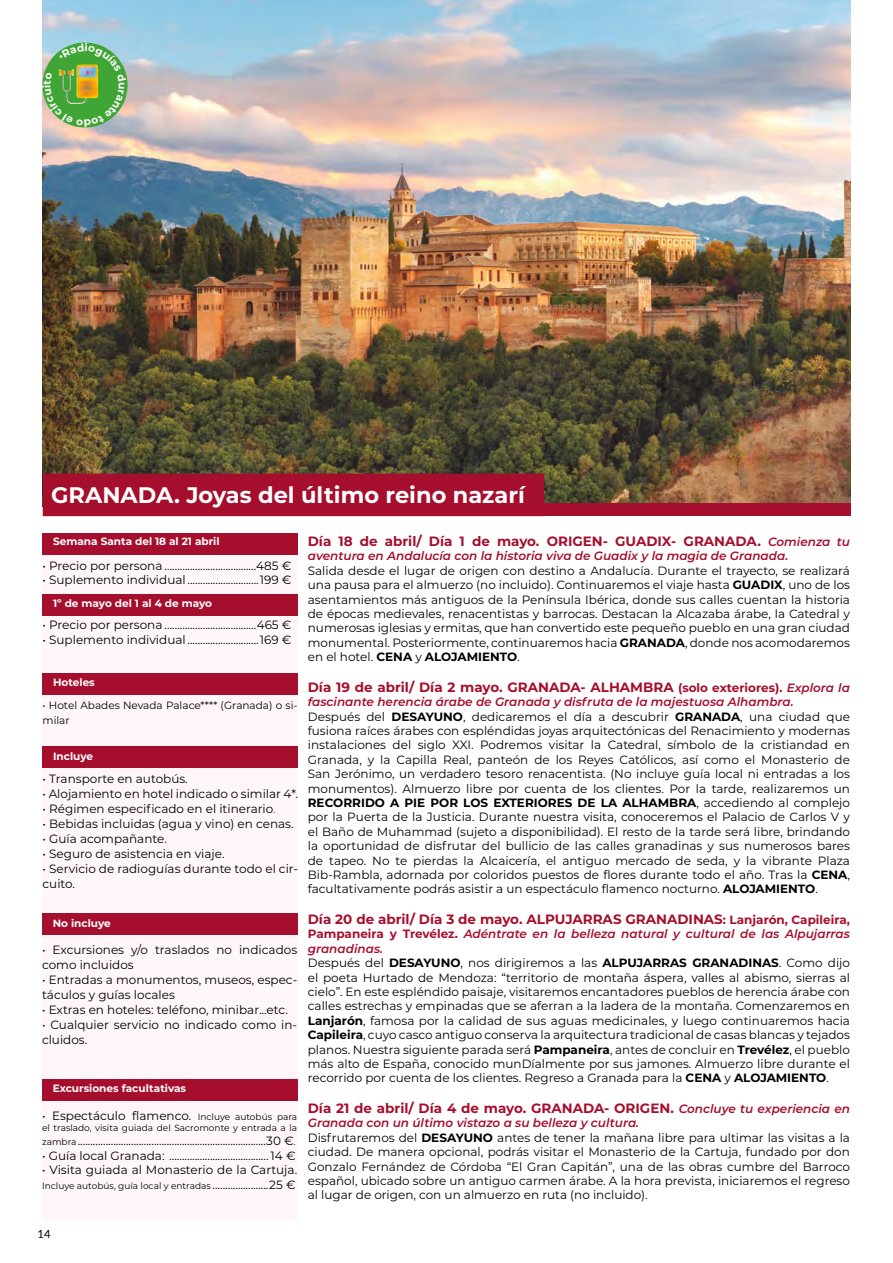
<style>
.page{position:relative;width:893px;height:1263px;background:#fff}
.page>*{position:absolute;margin:0;border:0;box-sizing:border-box;transform-origin:0 0}
.t1{font:700 22.5px "Montserrat";color:#fff}
.t2{font:700 13.5px "Montserrat";color:#a50f2d}
.t3{font:12px/14.4px "Montserrat";color:#000}
.t4{font:italic 600 12px "Montserrat";color:#a50f2d}
.t5{font:11.25px "Lato";color:#000}
.t6{font:700 10.5px "Montserrat";color:#fff}
.t7{font:10.5px/15px "Montserrat";color:#000}
.t8{font:9px "Montserrat";color:#000}
.s1{font-size:9px}
.s2{font-size:12px}
.s3{font-weight:600;font-style:italic;font-size:12px}
.s4{font-weight:700}
.s5{font-weight:600;font-style:italic;color:#a50f2d}
.s6{font-weight:700;color:#a50f2d}
</style>
<div class="page">
<div style="left:43px;top:534px;width:255px;height:687px;background:#fef6f8"></div>
<img style="left:43px;top:0;width:807px;height:503px">
<div style="left:43px;top:673px;width:255px;height:21px;background:#a50f2d"></div>
<div style="left:42px;top:914px;width:255px;height:21px;background:#a50f2d"></div>
<div style="left:43px;top:746px;width:255px;height:21px;background:#a50f2d"></div>
<div style="left:43px;top:533px;width:255px;height:21px;background:#a50f2d"></div>
<div style="left:42px;top:1079px;width:255px;height:22px;background:#a50f2d"></div>
<div style="left:43px;top:474px;width:501px;height:42px;background:#a50f2d"></div>
<div style="left:43px;top:594px;width:255px;height:21px;background:#a50f2d"></div>
<div style="left:539px;top:503px;width:311px;height:13px;background:#a50f2d"></div>
<img style="left:42px;top:43px;width:84px;height:84px">
<h1 class="t1" style="left:51px;top:479px;width:475px">GRANADA. Joyas del último reino nazarí</h1>
<p class="t6" style="left:53px;top:533px;width:168px">Semana Santa del 18 al 21 abril</p>
<p class="t3" style="left:43px;top:558px;width:251px">• Precio por persona ....................................485 €</p>
<p class="t3" style="left:43px;top:572px;width:250px">• Suplemento individual ............................199 €</p>
<p class="t6" style="left:53px;top:596px;width:160px">1º de mayo del 1 al 4 de mayo</p>
<p class="t3" style="left:43px;top:617px;width:250px">• Precio por persona ....................................465 €</p>
<p class="t3" style="left:43px;top:632px;width:250px">• Suplemento individual ............................169 €</p>
<p class="t6" style="left:53px;top:675px;width:43px">Hoteles</p>
<p class="t7" style="left:43px;top:697px;width:257px">• Hotel Abades Nevada Palace**** (Granada) o si&shy;milar</p>
<p class="t6" style="left:53px;top:748px;width:42px">Incluye</p>
<p class="t3" style="left:43px;top:771px;width:147px">• Transporte en autobús.</p>
<p class="t3" style="left:43px;top:786px;width:257px">• Alojamiento en hotel indicado o similar 4*.</p>
<p class="t3" style="left:43px;top:801px;width:234px">• Régimen especificado en el itinerario<span class="s1">.</span></p>
<p class="t3" style="left:43px;top:816px;width:253px">• Bebidas incluidas (agua y vino) en cenas.</p>
<p class="t3" style="left:43px;top:831px;width:126px">• Guía acompañante.</p>
<p class="t3" style="left:43px;top:846px;width:184px">• Seguro de asistencia en viaje.</p>
<p class="t3" style="left:43px;top:860px;width:257px;line-height:15px">• Servicio de radioguías durante todo el cir&shy;cuito.</p>
<p class="t6" style="left:53px;top:916px;width:60px">No incluye</p>
<p class="t3" style="left:42px;top:941px;width:257px;line-height:15px">• Excursiones y/o traslados no indicados como incluidos</p>
<p class="t3" style="left:42px;top:971px;width:257px;line-height:15px">• Entradas a monumentos, museos, espec&shy;táculos y guías locales</p>
<p class="t3" style="left:42px;top:1002px;width:247px">• Extras en hoteles: teléfono, minibar...etc.</p>
<p class="t3" style="left:42px;top:1016px;width:257px;line-height:15px">• Cualquier servicio no indicado como in&shy;cluidos.</p>
<p class="t6" style="left:53px;top:1080px;width:135px">Excursiones facultativas</p>
<p class="t3" style="left:42px;top:1108px;width:257px">• Espectáculo flamenco. <span class="s1">Incluye autobús para</span></p>
<p class="t8" style="left:42px;top:1122px;width:257px">el traslado, visita guiada del Sacromonte y entrada a la</p>
<p class="t3" style="left:42px;top:1133px;width:255px"><span class="s1">zambra</span>..........................................................................30 €<span class="s1">.</span></p>
<p class="t3" style="left:42px;top:1148px;width:255px">• Guía local Granada: ....................................... 14 €</p>
<p class="t3" style="left:42px;top:1162px;width:257px">• Visita guiada al Monasterio de la Cartuja.</p>
<p class="t8" style="left:42px;top:1179px;width:255px">Incluye autobús, guía local y entradas <span class="s2">......................25 €</span></p>
<p class="t2" style="left:308px;top:531px;width:544px">Día 18 de abril/ Día 1 de mayo. ORIGEN- GUADIX- GRANADA. <span class="s3">Comienza tu</span></p>
<p class="t4" style="left:308px;top:547px;width:482px">aventura en Andalucía con la historia viva de Guadix y la magia de Granada.</p>
<p class="t3" style="left:308px;top:563px;width:544px;text-align:justify">Salida desde el lugar de origen con destino a Andalucía. Durante el trayecto, se realizará una pausa para el almuerzo (no incluido). Continuaremos el viaje hasta <span class="s4">GUADIX</span>, uno de los asentamientos más antiguos de la Península Ibérica, donde sus calles cuentan la historia de épocas medievales, renacentistas y barrocas. Destacan la Alcazaba árabe, la Catedral y numerosas iglesias y ermitas, que han convertido este pequeño pueblo en una gran ciudad monumental. Posteriormente, continuaremos hacia <span class="s4">GRANADA</span>, donde nos acomodaremos en el hotel. <span class="s4">CENA</span> y <span class="s4">ALOJAMIENTO</span>.</p>
<p class="t2" style="left:308px;top:677px;width:544px">Día 19 de abril/ Día 2 mayo. GRANADA- ALHAMBRA <span class="s2">(solo exteriores).</span> <span class="s3">Explora la</span></p>
<p class="t3" style="left:308px;top:694px;width:544px"><span class="s5">fascinante herencia árabe de Granada y disfruta de la majestuosa Alhambra.<br></span>Después del <span class="s4">DESAYUNO</span>, dedicaremos el día a descubrir <span class="s4">GRANADA</span>, una ciudad que fusiona raíces árabes con espléndidas joyas arquitectónicas del Renacimiento y modernas instalaciones del siglo XXI. Podremos visitar la Catedral, símbolo de la cristiandad en Granada, y la Capilla Real, panteón de los Reyes Católicos, así como el Monasterio de San Jerónimo, un verdadero tesoro renacentista. (No incluye guía local ni entradas a los monumentos). Almuerzo libre por cuenta de los clientes. Por la tarde, realizaremos un <span class="s4">RECORRIDO A PIE POR LOS EXTERIORES DE LA ALHAMBRA</span>, accediendo al complejo por la Puerta de la Justicia. Durante nuestra visita, conoceremos el Palacio de Carlos V y el Baño de Muhammad (sujeto a disponibilidad). El resto de la tarde será libre, brindando la oportunidad de disfrutar del bullicio de las calles granadinas y sus numerosos bares de tapeo. No te pierdas la Alcaicería, el antiguo mercado de seda, y la vibrante Plaza Bib-Rambla, adornada por coloridos puestos de flores durante todo el año. Tras la <span class="s4">CENA</span>, facultativamente podrás asistir a un espectáculo flamenco nocturno. <span class="s4">ALOJAMIENTO</span>.</p>
<p class="t2" style="left:308px;top:909px;width:544px">Día 20 de abril/ Día 3 de mayo. ALPUJARRAS GRANADINAS<span class="s2">: Lanjarón, Capileira,</span></p>
<p class="t3" style="left:308px;top:926px;width:544px"><span class="s6">Pampaneira y Trevélez.</span> <span class="s5">Adéntrate en la belleza natural y cultural de las Alpujarras granadinas.<br></span>Después del <span class="s4">DESAYUNO</span>, nos dirigiremos a las <span class="s4">ALPUJARRAS GRANADINAS</span>. Como dijo el poeta Hurtado de Mendoza: “territorio de montaña áspera, valles al abismo, sierras al cielo”. En este espléndido paisaje, visitaremos encantadores pueblos de herencia árabe con calles estrechas y empinadas que se aferran a la ladera de la montaña. Comenzaremos en <span class="s4">Lanjarón</span>, famosa por la calidad de sus aguas medicinales, y luego continuaremos hacia <span class="s4">Capileira</span>, cuyo casco antiguo conserva la arquitectura tradicional de casas blancas y tejados planos. Nuestra siguiente parada será <span class="s4">Pampaneira</span>, antes de concluir en <span class="s4">Trevélez</span>, el pueblo más alto de España, conocido munDíalmente por sus jamones. Almuerzo libre durante el recorrido por cuenta de los clientes. Regreso a Granada para la <span class="s4">CENA</span> y <span class="s4">ALOJAMIENTO</span>.</p>
<p class="t2" style="left:308px;top:1098px;width:544px">Día 21 de abril/ Día 4 de mayo. GRANADA- ORIGEN. <span class="s3">Concluye tu experiencia en</span></p>
<p class="t3" style="left:308px;top:1115px;width:544px"><span class="s5">Granada con un último vistazo a su belleza y cultura.<br></span>Disfrutaremos del <span class="s4">DESAYUNO</span> antes de tener la mañana libre para ultimar las visitas a la ciudad. De manera opcional, podrás visitar el Monasterio de la Cartuja, fundado por don Gonzalo Fernández de Córdoba “El Gran Capitán”, una de las obras cumbre del Barroco español, ubicado sobre un antiguo carmen árabe. A la hora prevista, iniciaremos el regreso al lugar de origen, con un almuerzo en ruta (no incluido).</p>
<p class="t5" style="left:38px;top:1226px;width:15px">14</p>
</div>
